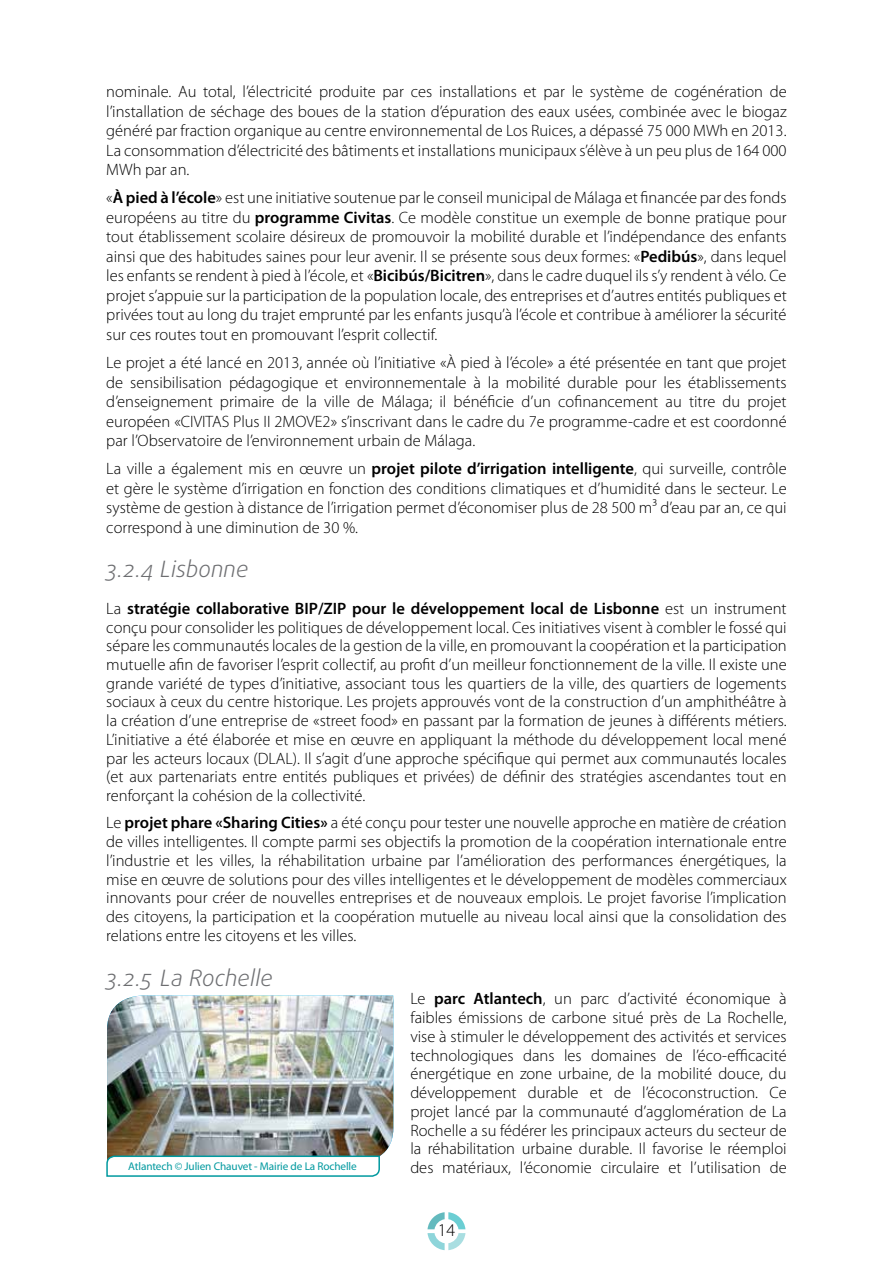
<style>
.page{position:relative;width:893px;height:1263px;background:#fff}
.page>*{position:absolute;margin:0;border:0;box-sizing:border-box;transform-origin:0 0}
.t1{font:italic 300 22.5px "Daxline Pro";color:#6d6e71}
.t2{font:300 18px "Myriad Pro";color:#000}
.t3{font:300 16.5px/18.8px "Myriad Pro";color:#000;text-align:justify}
.t4{font:11.25px "Myriad Pro";letter-spacing:-.01em;color:#00999f}
.s1{font-weight:600}
</style>
<div class="page">
<svg style="left:427px;top:1212px;width:38px;height:38px"></svg>
<img style="left:107px;top:995px;width:286px;height:160px">
<svg style="left:106px;top:1155px;width:275px;height:22px"></svg>
<p class="t3" style="left:106px;top:82px;width:682px;line-height:19.5px">nominale. Au total, l’électricité produite par ces installations et par le système de cogénération de l’installation de séchage des boues de la station d’épuration des eaux usées, combinée avec le biogaz généré par fraction organique au centre environnemental de Los Ruices, a dépassé 75 000 MWh en 2013.<br>La consommation d’électricité des bâtiments et installations municipaux s’élève à un peu plus de 164 000<br>MWh par an.</p>
<p class="t3" style="left:106px;top:188px;width:682px;line-height:19.5px">«<span class="s1">À pied à l’école</span>» est une initiative soutenue par le conseil municipal de Málaga et financée par des fonds européens au titre du <span class="s1">programme Civitas</span>. Ce modèle constitue un exemple de bonne pratique pour tout établissement scolaire désireux de promouvoir la mobilité durable et l’indépendance des enfants ainsi que des habitudes saines pour leur avenir. Il se présente sous deux formes: «<span class="s1">Pedibús</span>», dans lequel les enfants se rendent à pied à l’école, et «<span class="s1">Bicibús/Bicitren</span>», dans le cadre duquel ils s’y rendent à vélo. Ce projet s’appuie sur la participation de la population locale, des entreprises et d’autres entités publiques et privées tout au long du trajet emprunté par les enfants jusqu’à l’école et contribue à améliorer la sécurité sur ces routes tout en promouvant l’esprit collectif.</p>
<p class="t3" style="left:106px;top:353px;width:682px;line-height:19.5px">Le projet a été lancé en 2013, année où l’initiative «À pied à l’école» a été présentée en tant que projet de sensibilisation pédagogique et environnementale à la mobilité durable pour les établissements d’enseignement primaire de la ville de Málaga; il bénéficie d’un cofinancement au titre du projet européen «CIVITAS Plus II 2MOVE2» s’inscrivant dans le cadre du 7e programme-cadre et est coordonné par l’Observatoire de l’environnement urbain de Málaga.</p>
<p class="t3" style="left:106px;top:459px;width:682px;line-height:19.5px">La ville a également mis en œuvre un <span class="s1">projet pilote d’irrigation intelligente</span>, qui surveille, contrôle et gère le système d’irrigation en fonction des conditions climatiques et d’humidité dans le secteur. Le système de gestion à distance de l’irrigation permet d’économiser plus de 28 500 m³ d’eau par an, ce qui correspond à une diminution de 30 %.</p>
<h1 class="t1" style="left:106px;top:554px;width:144px">3.2.4 Lisbonne</h1>
<p class="t3" style="left:106px;top:599px;width:682px">La <span class="s1">stratégie collaborative BIP/ZIP pour le développement local de Lisbonne</span> est un instrument conçu pour consolider les politiques de développement local. Ces initiatives visent à combler le fossé qui sépare les communautés locales de la gestion de la ville, en promouvant la coopération et la participation mutuelle afin de favoriser l’esprit collectif, au profit d’un meilleur fonctionnement de la ville. Il existe une grande variété de types d’initiative, associant tous les quartiers de la ville, des quartiers de logements sociaux à ceux du centre historique. Les projets approuvés vont de la construction d’un amphithéâtre à la création d’une entreprise de «street food» en passant par la formation de jeunes à différents métiers.<br>L’initiative a été élaborée et mise en œuvre en appliquant la méthode du développement local mené par les acteurs locaux (DLAL). Il s’agit d’une approche spécifique qui permet aux communautés locales (et aux partenariats entre entités publiques et privées) de définir des stratégies ascendantes tout en renforçant la cohésion de la collectivité.</p>
<p class="t3" style="left:106px;top:814px;width:682px">Le <span class="s1">projet phare «Sharing Cities»</span> a été conçu pour tester une nouvelle approche en matière de création de villes intelligentes. Il compte parmi ses objectifs la promotion de la coopération internationale entre l’industrie et les villes, la réhabilitation urbaine par l’amélioration des performances énergétiques, la mise en œuvre de solutions pour des villes intelligentes et le développement de modèles commerciaux innovants pour créer de nouvelles entreprises et de nouveaux emplois. Le projet favorise l’implication des citoyens, la participation et la coopération mutuelle au niveau local ainsi que la consolidation des relations entre les citoyens et les villes.</p>
<h1 class="t1" style="left:106px;top:963px;width:168px">3.2.5 La Rochelle</h1>
<p class="t3" style="left:410px;top:990px;width:378px">Le <span class="s1">parc Atlantech</span>, un parc d’activité économique à faibles émissions de carbone situé près de La Rochelle, vise à stimuler le développement des activités et services technologiques dans les domaines de l’éco-efficacité énergétique en zone urbaine, de la mobilité douce, du développement durable et de l’écoconstruction. Ce projet lancé par la communauté d’agglomération de La Rochelle a su fédérer les principaux acteurs du secteur de la réhabilitation urbaine durable. Il favorise le réemploi</p>
<p class="t4" style="left:128px;top:1160px;width:230px">Atlantech © Julien Chauvet - Mairie de La Rochelle</p>
<p class="t3" style="left:410px;top:1158px;width:378px">des matériaux, l’économie circulaire et l’utilisation de</p>
<p class="t2" style="left:438px;top:1220px;width:19px">14</p>
</div>
